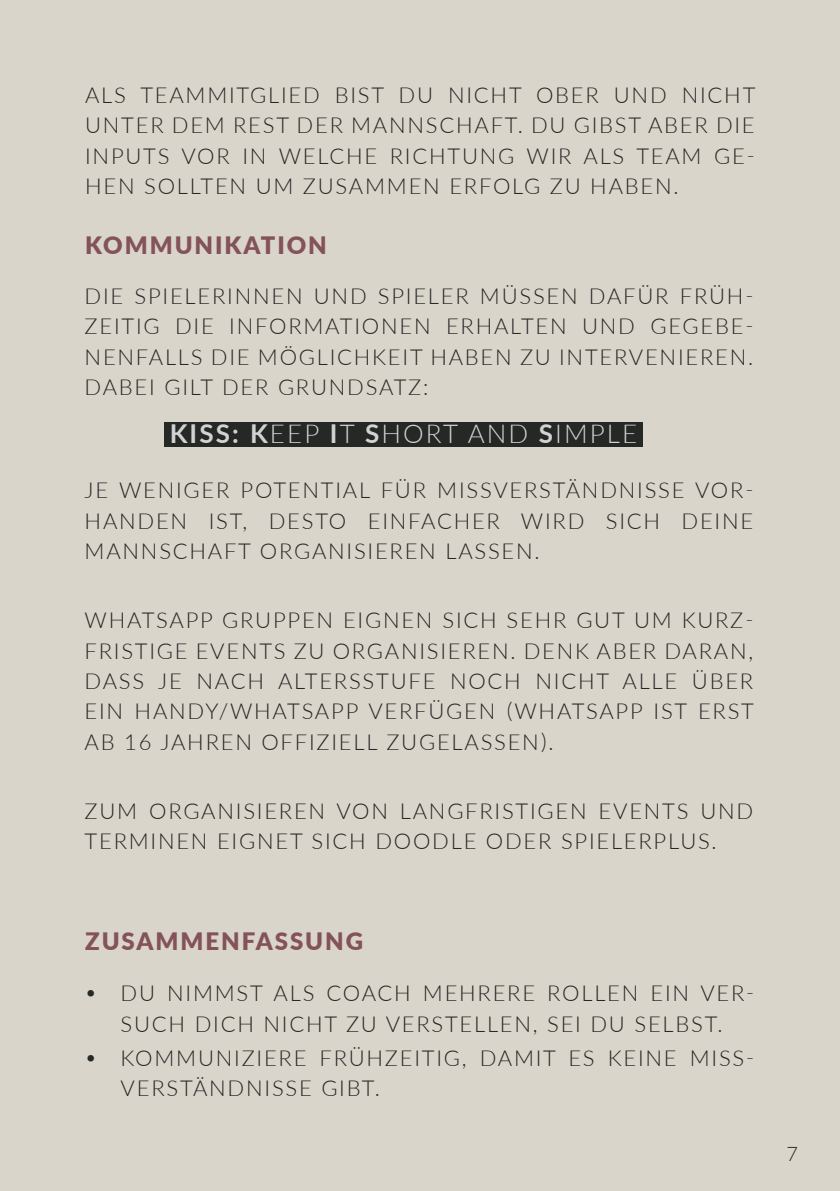
<style>
.page{position:relative;width:840px;height:1191px;background:#fff}
.page>*{position:absolute;margin:0;border:0;box-sizing:border-box;transform-origin:0 0}
.Unterüberschrift___z{font:300 26px "Lato";letter-spacing:.08em;color:#d1d2d4}
.Untertitel01{font:900 24px "Lato";letter-spacing:.08em;color:#845259}
.Unterüberschrift___z-2{font:300 22px/30.4px "Lato";letter-spacing:.08em;color:#262825;text-align:justify}
.t1{font:300 20px "Lato";color:#262825}
.s1{font-weight:700}
</style>
<div class="page">
<div style="left:0;top:0;width:839px;height:1191px;background:#d9d5cb"></div>
<div style="left:164px;top:422px;width:478px;height:24px;background:#262825"></div>
<p class="Unterüberschrift___z-2" style="left:85px;top:79px;width:671px">ALS TEAMMITGLIED BIST DU NICHT OBER UND NICHT UNTER DEM REST DER MANNSCHAFT. DU GIBST ABER DIE INPUTS VOR IN WELCHE RICHTUNG WIR ALS TEAM GE-HEN SOLLTEN UM ZUSAMMEN ERFOLG ZU HABEN.</p>
<p class="Untertitel01" style="left:85px;top:227px;width:243px">KOMMUNIKATION</p>
<p class="Unterüberschrift___z-2" style="left:85px;top:280px;width:670px">DIE SPIELERINNEN UND SPIELER MÜSSEN DAFÜR FRÜH-ZEITIG DIE INFORMATIONEN ERHALTEN UND GEGEBE-NENFALLS DIE MÖGLICHKEIT HABEN ZU INTERVENIEREN.<br>DABEI GILT DER GRUNDSATZ:</p>
<p class="Unterüberschrift___z" style="left:169px;top:416px;width:469px"><span class="s1">KISS: K</span>EEP <span class="s1">I</span>T <span class="s1">S</span>HORT AND <span class="s1">S</span>IMPLE</p>
<p class="Unterüberschrift___z-2" style="left:85px;top:474px;width:670px">JE WENIGER POTENTIAL FÜR MISSVERSTÄNDNISSE VOR-HANDEN IST, DESTO EINFACHER WIRD SICH DEINE MANNSCHAFT ORGANISIEREN LASSEN.</p>
<p class="Unterüberschrift___z-2" style="left:85px;top:604px;width:670px">WHATSAPP GRUPPEN EIGNEN SICH SEHR GUT UM KURZ-FRISTIGE EVENTS ZU ORGANISIEREN. DENK ABER DARAN, DASS JE NACH ALTERSSTUFE NOCH NICHT ALLE ÜBER EIN HANDY/WHATSAPP VERFÜGEN (WHATSAPP IST ERST AB 16 JAHREN OFFIZIELL ZUGELASSEN).</p>
<p class="Unterüberschrift___z-2" style="left:85px;top:794px;width:669px">ZUM ORGANISIEREN VON LANGFRISTIGEN EVENTS UND<br>TERMINEN EIGNET SICH DOODLE ODER SPIELERPLUS.</p>
<p class="Untertitel01" style="left:85px;top:923px;width:279px">ZUSAMMENFASSUNG</p>
<p class="Unterüberschrift___z-2" style="left:85px;top:977px;width:670px;text-align:center">• DU NIMMST ALS COACH MEHRERE ROLLEN EIN VER-<br>SUCH DICH NICHT ZU VERSTELLEN, SEI DU SELBST.</p>
<p class="Unterüberschrift___z-2" style="left:121px;top:1042px;width:634px;text-indent:-36px">• KOMMUNIZIERE FRÜHZEITIG, DAMIT ES KEINE MISS-<br>VERSTÄNDNISSE GIBT.</p>
<p class="t1" style="left:786px;top:1139px;width:13px">7</p>
</div>
